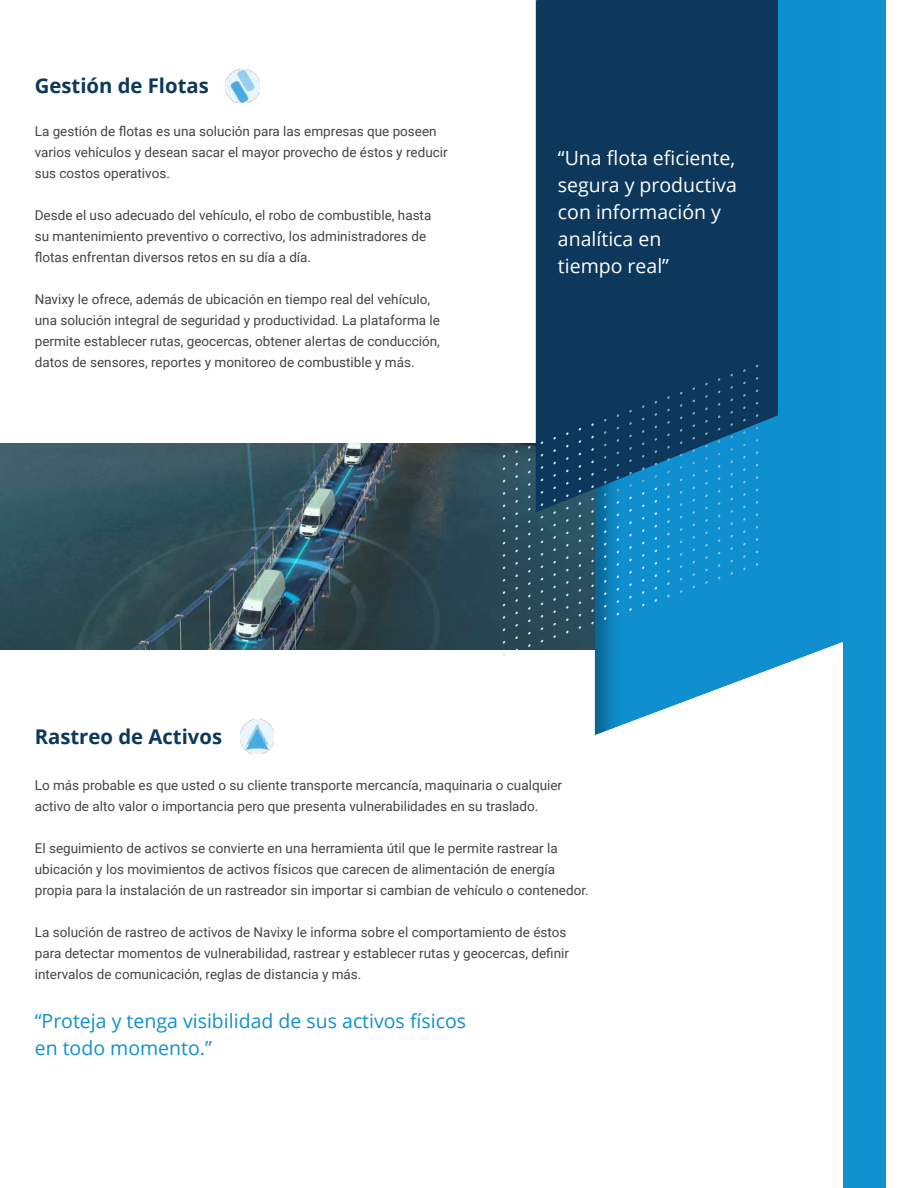
<style>
.page{position:relative;width:918px;height:1188px;background:#fff}
.page>*{position:absolute;margin:0;border:0;box-sizing:border-box;transform-origin:0 0}
.t1{font:700 20.25px "Open Sans";color:#0c395b}
.t2{font:19.5px/27px "Open Sans";color:#fff}
.t3{font:19.5px/27px "Open Sans";color:#1090cf}
.t4{font:13.5px/21px "Roboto";color:#444}
</style>
<div class="page">
<img style="left:0;top:444px;width:594px;height:206px">
<div style="left:594px;top:0;width:255px;height:737px;background:#231f20;opacity:.35"></div>
<svg style="left:536px;top:0;width:242px;height:512px;fill:#0d385c"></svg>
<div style="left:843px;top:0;width:42px;height:1188px;background:#1090cf"></div>
<img style="left:226px;top:69px;width:33px;height:34px">
<img style="left:241px;top:720px;width:33px;height:33px">
<h1 class="t1" style="left:35px;top:72px;width:176px">Gestión de Flotas</h1>
<p class="t4" style="left:35px;top:120px;width:414px">La gestión de flotas es una solución para las empresas que poseen varios vehículos y desean sacar el mayor provecho de éstos y reducir sus costos operativos.</p>
<p class="t4" style="left:35px;top:204px;width:398px">Desde el uso adecuado del vehículo, el robo de combustible, hasta su mantenimiento preventivo o correctivo, los administradores de flotas enfrentan diversos retos en su día a día.</p>
<p class="t4" style="left:35px;top:288px;width:407px">Navixy le ofrece, además de ubicación en tiempo real del vehículo, una solución integral de seguridad y productividad. La plataforma le permite establecer rutas, geocercas, obtener alertas de conducción, datos de sensores, reportes y monitoreo de combustible y más.</p>
<h2 class="t2" style="left:558px;top:144px;width:180px">“Una flota eficiente, segura y productiva con información y analítica en<br>tiempo real”</h2>
<h1 class="t1" style="left:35px;top:722px;width:189px">Rastreo de Activos</h1>
<p class="t4" style="left:35px;top:775px;width:529px">Lo más probable es que usted o su cliente transporte mercancía, maquinaria o cualquier activo de alto valor o importancia pero que presenta vulnerabilidades en su traslado.</p>
<p class="t4" style="left:35px;top:838px;width:555px">El seguimiento de activos se convierte en una herramienta útil que le permite rastrear la ubicación y los movimientos de activos físicos que carecen de alimentación de energía propia para la instalación de un rastreador sin importar si cambian de vehículo o contenedor.</p>
<p class="t4" style="left:35px;top:922px;width:536px">La solución de rastreo de activos de Navixy le informa sobre el comportamiento de éstos para detectar momentos de vulnerabilidad, rastrear y establecer rutas y geocercas, definir intervalos de comunicación, reglas de distancia y más.</p>
<h2 class="t3" style="left:35px;top:1007px;width:433px">“Proteja y tenga visibilidad de sus activos físicos en todo momento.”</h2>
</div>
